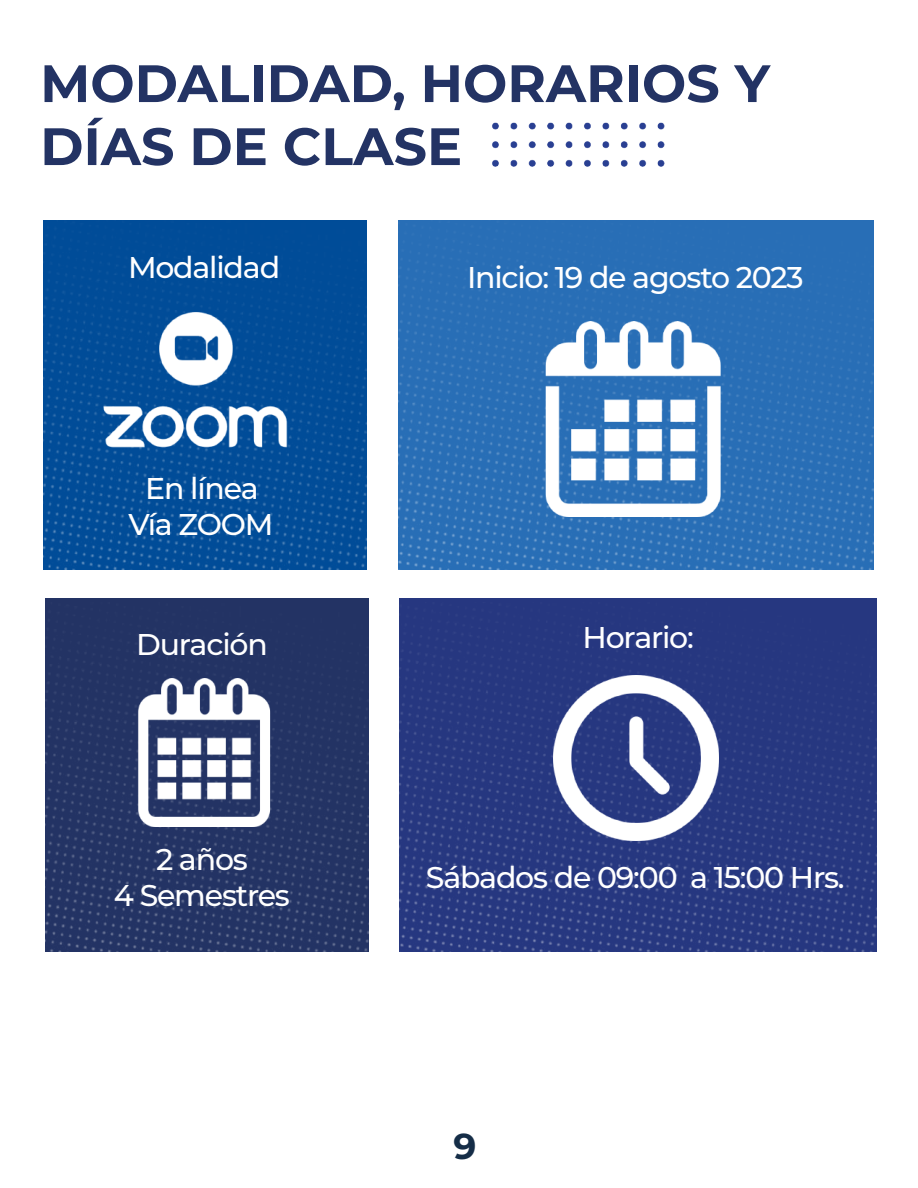
<style>
.page{position:relative;width:918px;height:1188px;background:#fff}
.page>*{position:absolute;margin:0;border:0;box-sizing:border-box;transform-origin:0 0}
.t1{font:700 52.5px/63px "Montserrat";color:#233364}
.t2{font:700 36px "Montserrat";color:#152d47}
.t3{font:500 30px/36px "Montserrat";letter-spacing:-.04em;color:#fff;text-align:center}
</style>
<div class="page">
<img style="left:43px;top:220px;width:324px;height:349px">
<img style="left:45px;top:603px;width:324px;height:349px">
<img style="left:399px;top:603px;width:478px;height:349px">
<img style="left:398px;top:220px;width:476px;height:349px">
<img style="left:130px;top:679px;width:148px;height:148px">
<img style="left:535px;top:321px;width:196px;height:196px">
<img style="left:554px;top:676px;width:165px;height:164px">
<img style="left:93px;top:301px;width:208px;height:164px">
<img style="left:492px;top:122px;width:173px;height:45px">
<h1 class="t1" style="left:40px;top:49px;width:731px">MODALIDAD, HORARIOS Y<br>DÍAS DE CLASE</h1>
<p class="t3" style="left:128px;top:249px;width:154px">Modalidad</p>
<p class="t3" style="left:467px;top:258px;width:338px">Inicio: 19 de agosto 2023</p>
<p class="t3" style="left:145px;top:469px;width:115px">En línea</p>
<p class="t3" style="left:129px;top:506px;width:146px">Vía ZOOM</p>
<p class="t3" style="left:136px;top:625px;width:133px">Duración</p>
<p class="t3" style="left:114px;top:840px;width:178px">2 años<br>4 Semestres</p>
<p class="t3" style="left:583px;top:618px;width:113px">Horario:</p>
<p class="t3" style="left:426px;top:858px;width:420px">Sábados de 09:00 a 15:00 Hrs.</p>
<p class="t2" style="left:454px;top:1120px;width:24px">9</p>
</div>
